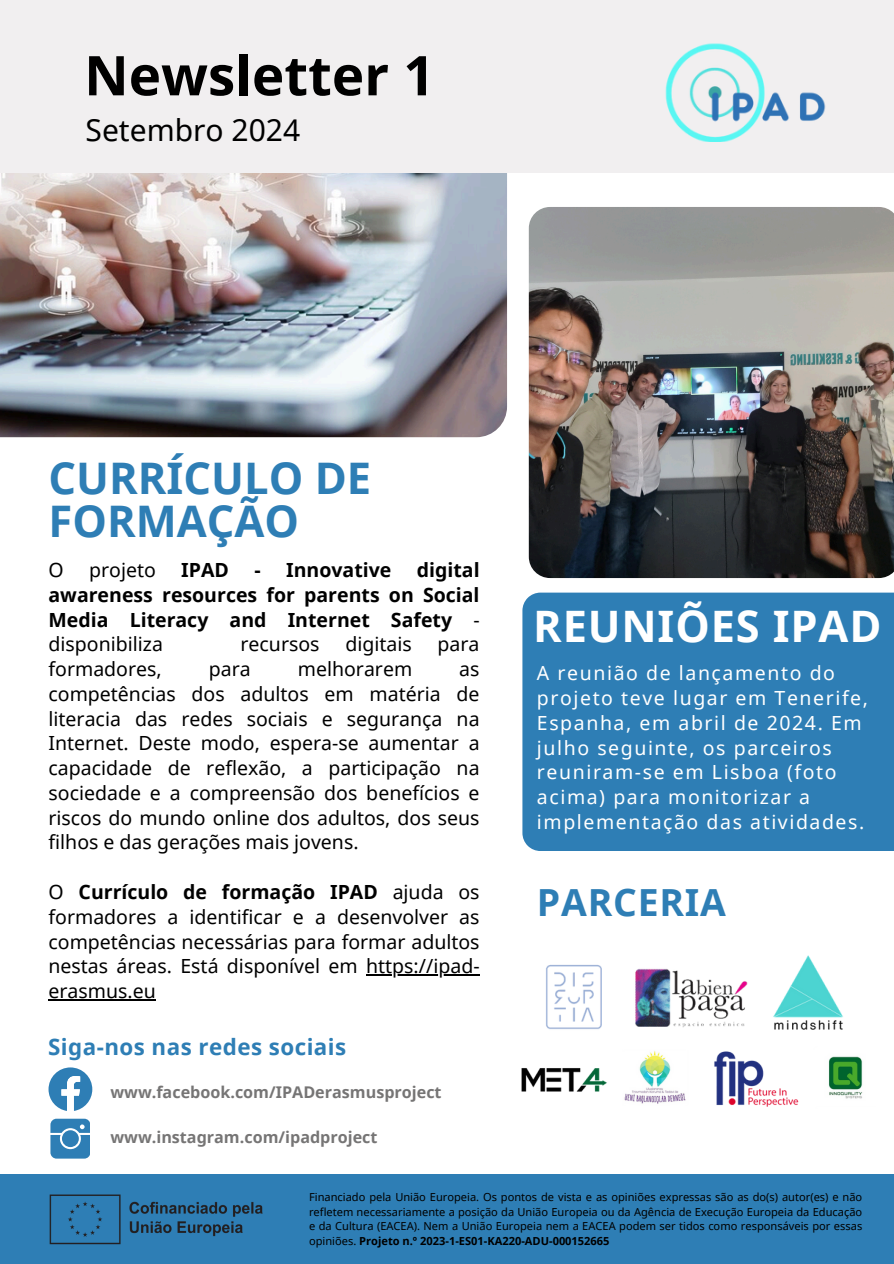
<style>
.page{position:relative;width:894px;height:1264px;background:#fff}
.page>*{position:absolute;margin:0;border:0;box-sizing:border-box;transform-origin:0 0}
.t1{font:700 54.75px "Noto Sans";color:#000}
.t2{font:700 43.5px/42.8px "Noto Sans";color:#2e7eb5}
.t3{font:700 43.35px "Noto Sans";letter-spacing:.02em;color:#fff}
.t4{font:700 37.35px "Noto Sans";letter-spacing:.02em;color:#2e7eb5}
.t5{font:30px "Noto Sans";color:#000}
.t6{font:700 22.35px "Noto Sans";letter-spacing:.02em;color:#2e7eb5}
.t7{font:19.5px/24.8px "Noto Sans";color:#000;text-align:justify}
.t8{font:19.5px/24.8px "Noto Sans";letter-spacing:.08em;color:#fff}
.t9{font:700 19.5px/24.8px "Noto Sans";color:#000;text-align:justify}
.t10{font:700 16.2px "Noto Sans";color:#767575}
.t11{font:11.1px/14.7px "Noto Sans";color:#000;text-align:justify}
.s1{font-weight:400}
.s2{font-weight:700}
</style>
<div class="page">
<img style="left:528px;top:207px;width:365px;height:371px">
<img style="left:0;top:173px;width:507px;height:264px">
<div style="left:522px;top:592px;width:371px;height:259px;background:#2e7eb5"></div>
<div style="left:0;top:0;width:893px;height:173px;background:#f1eff0"></div>
<div style="left:0;top:1174px;width:893px;height:89px;background:#2e7eb5"></div>
<img style="left:665px;top:43px;width:161px;height:98px">
<img style="left:546px;top:955px;width:297px;height:75px">
<img style="left:521px;top:1050px;width:342px;height:57px">
<svg style="left:48px;top:1067px;width:44px;height:44px"></svg>
<svg style="left:50px;top:1118px;width:40px;height:40px;background:#4f92c0"></svg>
<hr style="left:366px;top:974px;width:113px;height:1px;background:#000">
<hr style="left:48px;top:999px;width:108px;height:1px;background:#000">
<img style="left:49px;top:1194px;width:214px;height:51px">
<h4 class="t1" style="left:84px;top:37px;width:352px">Newsletter 1</h4>
<h3 class="t5" style="left:85px;top:109px;width:216px">Setembro 2024</h3>
<h6 class="t2" style="left:48px;top:456px;width:324px">CURRÍCULO DE<br>FORMAÇÃO</h6>
<h6 class="t9" style="left:48px;top:557px;width:432px;text-indent:368px">digital awareness resources for parents on Social Media Literacy and Internet Safety <span class="s1">- disponibiliza</span></h6>
<h6 class="t7" style="left:48px;top:557px;width:17px">O</h6>
<h6 class="t7" style="left:89px;top:557px;width:68px">projeto</h6>
<h6 class="t9" style="left:181px;top:557px;width:49px">IPAD</h6>
<h6 class="t9" style="left:254px;top:557px;width:138px">- Innovative</h6>
<h6 class="t7" style="left:240px;top:631px;width:80px">recursos</h6>
<h6 class="t7" style="left:345px;top:631px;width:68px">digitais</h6>
<h6 class="t7" style="left:437px;top:631px;width:43px">para</h6>
<h6 class="t7" style="left:48px;top:656px;width:115px">formadores,</h6>
<h6 class="t7" style="left:209px;top:656px;width:43px">para</h6>
<h6 class="t7" style="left:298px;top:656px;width:116px">melhorarem</h6>
<h6 class="t7" style="left:48px;top:656px;width:432px;text-indent:410px">as competências dos adultos em matéria de literacia das redes sociais e segurança na Internet. Deste modo, espera-se aumentar a capacidade de reflexão, a participação na sociedade e a compreensão dos benefícios e riscos do mundo online dos adultos, dos seus filhos e das gerações mais jovens.</h6>
<h6 class="t7" style="left:48px;top:879px;width:432px">O <span class="s2">Currículo de formação IPAD</span> ajuda os formadores a identificar e a desenvolver as competências necessárias para formar adultos nestas áreas. Está disponível em https://ipad-</h6>
<h2 class="t7" style="left:48px;top:978px;width:109px">erasmus.eu</h2>
<p class="t6" style="left:48px;top:1030px;width:299px">Siga-nos nas redes sociais</p>
<p class="t10" style="left:110px;top:1080px;width:332px">www.facebook.com/IPADerasmusproject</p>
<p class="t10" style="left:110px;top:1125px;width:268px">www.instagram.com/ipadproject</p>
<p class="t3" style="left:533px;top:595px;width:350px">REUNIÕES IPAD</p>
<h5 class="t8" style="left:537px;top:660px;width:332px">A reunião de lançamento do projeto teve lugar em Tenerife,<br>Espanha, em abril de 2024. Em julho seguinte, os parceiros reuniram-se em Lisboa (foto acima) para monitorizar a implementação das atividades.</h5>
<p class="t4" style="left:537px;top:876px;width:190px">PARCERIA</p>
<p class="t11" style="left:309px;top:1189px;width:554px">Financiado pela União Europeia. Os pontos de vista e as opiniões expressas são as do(s) autor(es) e não refletem necessariamente a posição da União Europeia ou da Agência de Execução Europeia da Educação e da Cultura (EACEA). Nem a União Europeia nem a EACEA podem ser tidos como responsáveis por essas opiniões. <span class="s2">Projeto n.º 2023-1-ES01-KA220-ADU-000152665</span></p>
</div>
